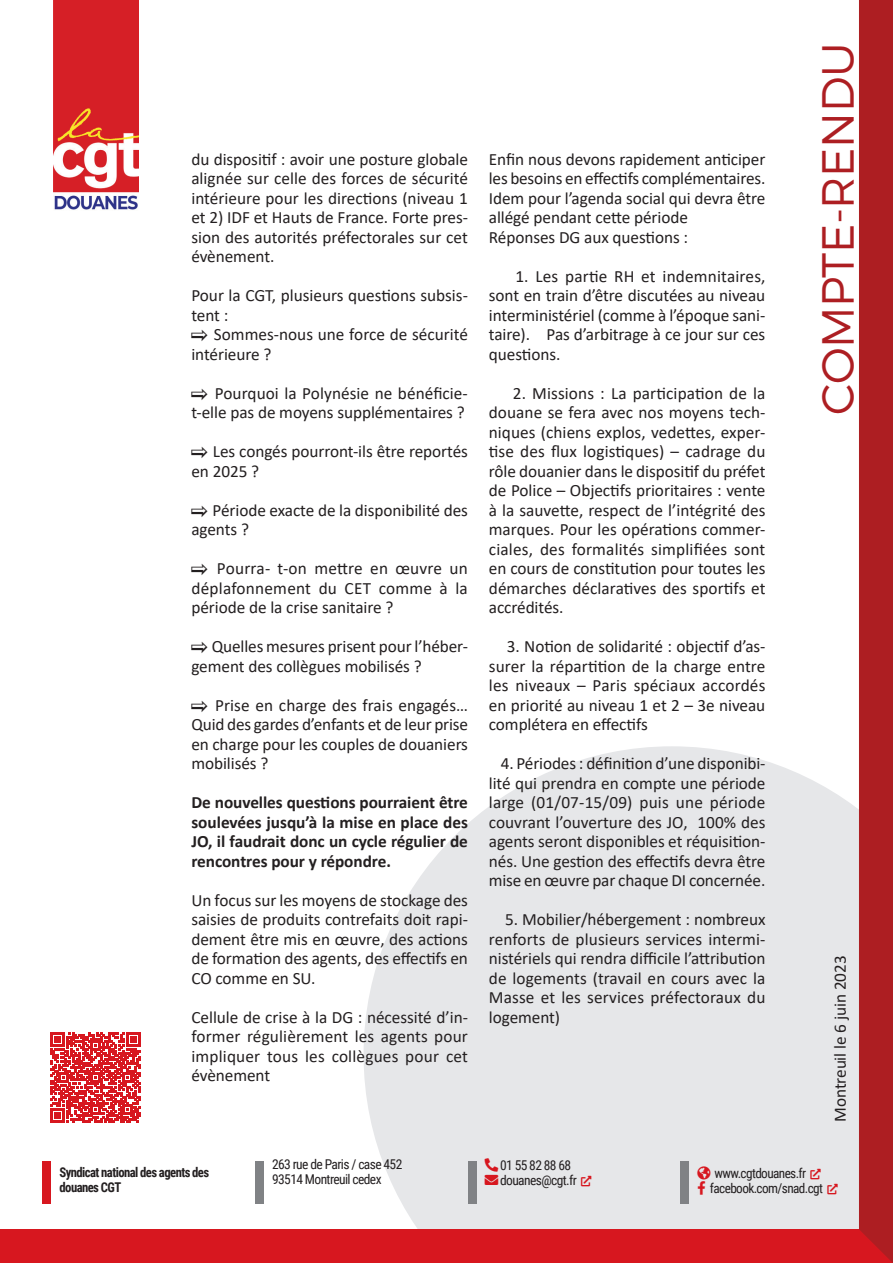
<style>
.page{position:relative;width:893px;height:1263px;background:#fff}
.page>*{position:absolute;margin:0;border:0;box-sizing:border-box;transform-origin:0 0}
.t1{font:300 45px "Montserrat";letter-spacing:-.01em;color:#ad1e22}
.t2{font:17.25px/19.5px "Calibri";letter-spacing:-.005em;color:#231f20;text-align:justify}
.t3{font:700 17.25px/19.5px "Calibri";letter-spacing:-.005em;color:#231f20;text-align:justify}
.t4{font:13.5px/15px "Roboto Condensed";letter-spacing:-.045em;color:#231f20}
.t5{font:700 13.5px/15px "Roboto Condensed";letter-spacing:-.045em;color:#231f20;scale:.94 1}
.s1{font-family:"Pointers"}
.s2{color:#d7171f}
</style>
<div class="page">
<svg style="left:364px;top:746px;width:495px;height:483px;background:#e8e9eb"></svg>
<div style="left:43px;top:1161px;width:8px;height:42px;background:#d7171f"></div>
<div style="left:255px;top:1161px;width:9px;height:42px;background:#808285"></div>
<div style="left:468px;top:1161px;width:8px;height:42px;background:#808285"></div>
<div style="left:680px;top:1161px;width:9px;height:42px;background:#808285"></div>
<div style="left:0;top:1229px;width:893px;height:34px;background:#d7171f"></div>
<div style="left:859px;top:0;width:34px;height:1263px;background:#ad1e22"></div>
<img style="left:53px;top:0;width:85px;height:210px">
<svg style="left:51px;top:1032px;width:90px;height:90px"></svg>
<svg style="left:485px;top:1158px;width:13px;height:27px"></svg>
<svg style="left:581px;top:1176px;width:10px;height:10px"></svg>
<svg style="left:811px;top:1168px;width:10px;height:11px"></svg>
<svg style="left:697px;top:1166px;width:13px;height:28px"></svg>
<svg style="left:827px;top:1183px;width:11px;height:11px"></svg>
<p class="t2" style="left:191px;top:149px;width:278px">du dispositif : avoir une posture globale alignée sur celle des forces de sécurité intérieure pour les directions (niveau 1 et 2) IDF et Hauts de France. Forte pres&shy;sion des autorités préfectorales sur cet évènement.</p>
<p class="t2" style="left:191px;top:285px;width:278px;text-align:left">Pour la CGT, plusieurs questions subsis&shy;tent :<br><span class="s1">'</span> Sommes-nous une force de sécurité intérieure ?</p>
<p class="t2" style="left:191px;top:383px;width:278px"><span class="s1">'</span> Pourquoi la Polynésie ne bénéficie&shy;t-elle pas de moyens supplémentaires ?</p>
<p class="t2" style="left:191px;top:441px;width:278px"><span class="s1">'</span> Les congés pourront-ils être reportés en 2025 ?</p>
<p class="t2" style="left:191px;top:500px;width:278px"><span class="s1">'</span> Période exacte de la disponibilité des agents ?</p>
<p class="t2" style="left:191px;top:558px;width:278px"><span class="s1">'</span> Pourra- t-on mettre en œuvre un déplafonnement du CET comme à la période de la crise sanitaire ?</p>
<p class="t2" style="left:191px;top:636px;width:278px"><span class="s1">'</span> Quelles mesures prisent pour l’héber&shy;gement des collègues mobilisés ?</p>
<p class="t2" style="left:191px;top:695px;width:278px"><span class="s1">'</span> Prise en charge des frais engagés… Quid des gardes d’enfants et de leur prise en charge pour les couples de douaniers mobilisés ?</p>
<p class="t3" style="left:191px;top:792px;width:278px">De nouvelles questions pourraient être soulevées jusqu’à la mise en place des JO, il faudrait donc un cycle régulier de rencontres pour y répondre.</p>
<p class="t2" style="left:191px;top:890px;width:278px">Un focus sur les moyens de stockage des saisies de produits contrefaits doit rapi&shy;dement être mis en œuvre, des actions de formation des agents, des effectifs en CO comme en SU.</p>
<p class="t2" style="left:191px;top:1007px;width:278px">Cellule de crise à la DG : nécessité d’in&shy;former régulièrement les agents pour impliquer tous les collègues pour cet évènement</p>
<p class="t2" style="left:489px;top:149px;width:278px;text-align:left">Enfin nous devons rapidement anticiper les besoins en effectifs complémentaires.<br>Idem pour l’agenda social qui devra être allégé pendant cette période<br>Réponses DG aux questions :</p>
<p class="t2" style="left:489px;top:266px;width:278px;text-indent:26px">1. Les partie RH et indemnitaires, sont en train d’être discutées au niveau interministériel (comme à l’époque sani&shy;taire). Pas d’arbitrage à ce jour sur ces questions.</p>
<p class="t2" style="left:489px;top:383px;width:278px;text-indent:24px">2. Missions : La participation de la douane se fera avec nos moyens tech&shy;niques (chiens explos, vedettes, exper&shy;tise des flux logistiques) – cadrage du rôle douanier dans le dispositif du préfet de Police – Objectifs prioritaires : vente à la sauvette, respect de l’intégrité des marques. Pour les opérations commer&shy;ciales, des formalités simplifiées sont en cours de constitution pour toutes les démarches déclaratives des sportifs et accrédités.</p>
<p class="t2" style="left:489px;top:636px;width:278px;text-indent:18px">3. Notion de solidarité : objectif d’as&shy;surer la répartition de la charge entre les niveaux – Paris spéciaux accordés en priorité au niveau 1 et 2 – 3e niveau complétera en effectifs</p>
<p class="t2" style="left:489px;top:753px;width:278px;text-indent:12px">4. Périodes : définition d’une disponibi&shy;lité qui prendra en compte une période large (01/07-15/09) puis une période couvrant l’ouverture des JO, 100% des agents seront disponibles et réquisition&shy;nés. Une gestion des effectifs devra être mise en œuvre par chaque DI concernée.</p>
<p class="t2" style="left:489px;top:909px;width:278px;text-indent:16px">5. Mobilier/hébergement : nombreux renforts de plusieurs services intermi&shy;nistériels qui rendra difficile l’attribution de logements (travail en cours avec la Masse et les services préfectoraux du logement)</p>
<h1 class="t1" style="left:810px;top:415px;width:373px;rotate:-90deg">compte-rendu</h1>
<p class="t2" style="left:830px;top:1122px;width:168px;rotate:-90deg">Montreuil le 6 juin 2023</p>
<p class="t5" style="left:60px;top:1164px;width:161px">Syndicat national des agents des douanes CGT</p>
<p class="t4" style="left:272px;top:1156px;width:132px">263 rue de Paris / case 452<br>93514 Montreuil cedex</p>
<p class="t4" style="left:500px;top:1157px;width:93px;text-indent:-15px"><span class="s2">□■●▼</span> 01 55 82 88 68 douanes@cgt.fr <span class="s2">▼■●●■●▼</span></p>
<p class="t4" style="left:697px;top:1165px;width:125px"><span class="s2">●□▲</span> www.cgtdouanes.fr <span class="s2">▼■●●■●▼</span></p>
<p class="t4" style="left:697px;top:1180px;width:142px"><span class="s2">□□</span> facebook.com/snad.cgt <span class="s2">▼■●●■●▼</span></p>
</div>
